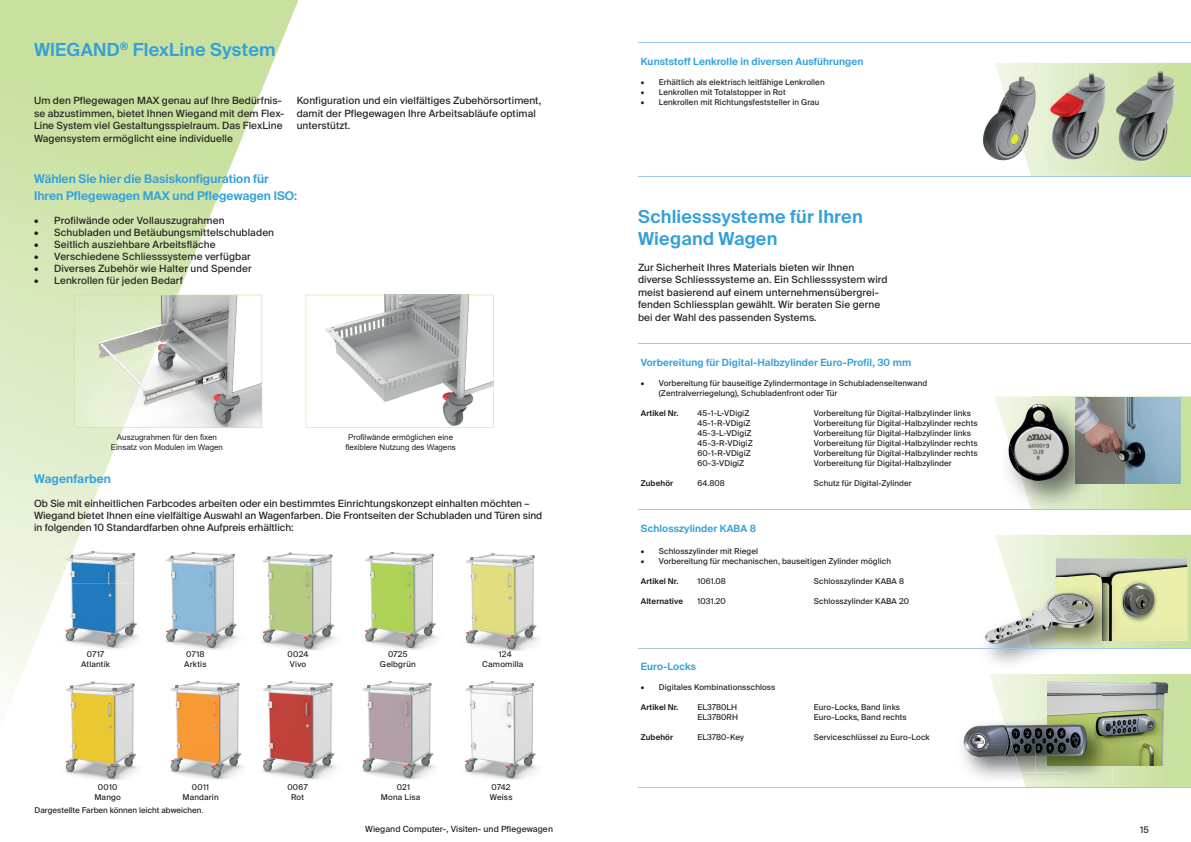
<style>
.page{position:relative;width:1191px;height:842px;background:#fff}
.page>*{position:absolute;margin:0;border:0;box-sizing:border-box;transform-origin:0 0}
.t1{font:600 18px/22px "Suisse Intl";letter-spacing:.01em;color:#34a0d9}
.t2{font:600 12px/16.8px "Suisse Intl";color:#34a0d9}
.t3{font:10px/12.6px "Suisse Intl";letter-spacing:.01em;color:#231f20}
.t4{font:600 10px "Suisse Intl";letter-spacing:.01em;color:#34a0d9}
.t5{font:9px "Suisse Intl";color:#231f20}
.t6{font:8.5px "Suisse Intl";letter-spacing:.01em;color:#231f20}
.t7{font:8px/9.6px "Suisse Intl";letter-spacing:.01em;color:#231f20}
.t8{font:8px/9.6px "Arial";color:#231f20;text-align:center}
.t9{font:600 8px "Suisse Intl";letter-spacing:.01em;color:#231f20}
.s1{font-family:"Arial"}
</style>
<div class="page">
<svg style="left:0;top:0;width:298px;height:695px"></svg>
<img style="left:55px;top:680px;width:88px;height:100px">
<img style="left:73px;top:550px;width:70px;height:33px">
<img style="left:55px;top:583px;width:88px;height:67px">
<img style="left:55px;top:550px;width:18px;height:44px">
<img style="left:464px;top:681px;width:74px;height:99px">
<img style="left:465px;top:553px;width:74px;height:97px">
<img style="left:254px;top:680px;width:83px;height:100px">
<img style="left:253px;top:550px;width:83px;height:100px">
<img style="left:161px;top:680px;width:87px;height:100px">
<img style="left:157px;top:550px;width:88px;height:100px">
<img style="left:362px;top:681px;width:73px;height:99px">
<img style="left:364px;top:552px;width:74px;height:98px">
<svg style="left:306px;top:295px;width:188px;height:133px"></svg>
<svg style="left:74px;top:295px;width:188px;height:133px"></svg>
<svg style="left:994px;top:396px;width:197px;height:114px"></svg>
<img style="left:1001px;top:500px;width:27px;height:10px">
<img style="left:1028px;top:397px;width:71px;height:113px">
<img style="left:994px;top:416px;width:7px;height:27px">
<img style="left:994px;top:443px;width:7px;height:57px">
<img style="left:994px;top:396px;width:102px;height:20px">
<img style="left:1001px;top:465px;width:16px;height:35px">
<img style="left:1032px;top:397px;width:64px;height:103px">
<img style="left:1001px;top:397px;width:31px;height:68px">
<img style="left:1017px;top:465px;width:15px;height:35px">
<svg style="left:995px;top:535px;width:196px;height:113px"></svg>
<img style="left:1075px;top:398px;width:105px;height:85px">
<img style="left:1055px;top:558px;width:132px;height:83px">
<img style="left:1107px;top:586px;width:14px;height:62px">
<img style="left:995px;top:578px;width:13px;height:8px">
<img style="left:1008px;top:578px;width:99px;height:8px">
<img style="left:982px;top:586px;width:125px;height:64px">
<img style="left:1055px;top:586px;width:52px;height:55px">
<svg style="left:989px;top:674px;width:202px;height:113px"></svg>
<img style="left:1108px;top:706px;width:62px;height:30px">
<img style="left:1112px;top:736px;width:58px;height:29px">
<img style="left:973px;top:772px;width:48px;height:11px">
<img style="left:1021px;top:765px;width:91px;height:18px">
<img style="left:1047px;top:717px;width:65px;height:48px">
<img style="left:989px;top:694px;width:6px;height:23px">
<img style="left:995px;top:694px;width:106px;height:23px">
<img style="left:963px;top:717px;width:40px;height:28px">
<img style="left:963px;top:745px;width:49px;height:27px">
<img style="left:1003px;top:717px;width:44px;height:28px">
<img style="left:1012px;top:745px;width:56px;height:27px">
<img style="left:1068px;top:765px;width:33px;height:7px">
<svg style="left:995px;top:63px;width:196px;height:113px"></svg>
<img style="left:1039px;top:64px;width:76px;height:110px">
<img style="left:1110px;top:66px;width:77px;height:101px">
<img style="left:983px;top:73px;width:15px;height:93px">
<img style="left:998px;top:73px;width:46px;height:93px">
<hr style="left:638px;top:343px;width:354px;height:1px;background:#a1c8ea">
<hr style="left:992px;top:343px;width:199px;height:1px;background:#a1c8ea">
<hr style="left:638px;top:510px;width:354px;height:1px;background:#a1c8ea">
<hr style="left:992px;top:510px;width:199px;height:1px;background:#a1c8ea">
<hr style="left:638px;top:648px;width:354px;height:1px;background:#a1c8ea">
<hr style="left:992px;top:648px;width:199px;height:1px;background:#a1c8ea">
<hr style="left:638px;top:787px;width:354px;height:1px;background:#a1c8ea">
<hr style="left:992px;top:787px;width:199px;height:1px;background:#a1c8ea">
<hr style="left:638px;top:43px;width:354px;height:1px;background:#a1c8ea">
<hr style="left:992px;top:43px;width:199px;height:1px;background:#a1c8ea">
<hr style="left:638px;top:176px;width:354px;height:1px;background:#a1c8ea">
<hr style="left:992px;top:176px;width:199px;height:1px;background:#a1c8ea">
<h1 class="t1" style="left:34px;top:39px;width:243px">WIEGAND<sup>®</sup> FlexLine System</h1>
<p class="t3" style="left:34px;top:94px;width:252px">Um den Pflegewagen MAX genau auf Ihre Bedürfnis&shy;se abzustimmen, bietet Ihnen Wiegand mit dem Flex-Line System viel Gestaltungsspielraum. Das FlexLine Wagensystem ermöglicht eine individuelle</p>
<p class="t3" style="left:297px;top:94px;width:246px">Konfiguration und ein vielfältiges Zubehörsortiment, damit der Pflegewagen Ihre Arbeitsabläufe optimal unterstützt.</p>
<h2 class="t2" style="left:34px;top:170px;width:264px">Wählen Sie hier die Basiskonfiguration für<br>Ihren Pflegewagen MAX und Pflegewagen ISO:</h2>
<p class="t3" style="left:34px;top:214px;width:192px">• Profilwände oder Vollauszugrahmen</p>
<p class="t3" style="left:34px;top:226px;width:241px">• Schubladen und Betäubungsmittelschubladen</p>
<p class="t3" style="left:34px;top:238px;width:183px">• Seitlich ausziehbare Arbeitsfläche</p>
<p class="t3" style="left:34px;top:250px;width:218px">• Verschiedene Schliesssysteme verfügbar</p>
<p class="t3" style="left:34px;top:262px;width:219px">• Diverses Zubehör wie Halter und Spender</p>
<p class="t3" style="left:34px;top:274px;width:150px">• Lenkrollen für jeden Bedarf</p>
<p class="t8" style="left:111px;top:433px;width:114px">Auszugrahmen für den fixen<br>Einsatz von Modulen im Wagen</p>
<p class="t8" style="left:345px;top:433px;width:112px">Profilwände ermöglichen eine flexiblere Nutzung des Wagens</p>
<h2 class="t2" style="left:34px;top:471px;width:78px">Wagenfarben</h2>
<p class="t3" style="left:34px;top:498px;width:510px;line-height:12px">Ob Sie mit einheitlichen Farbcodes arbeiten oder ein bestimmtes Einrichtungskonzept einhalten möchten –<br>Wiegand bietet Ihnen eine vielfältige Auswahl an Wagenfarben. Die Frontseiten der Schubladen und Türen sind in folgenden 10 Standardfarben ohne Aufpreis erhältlich:</p>
<p class="t7" style="left:81px;top:649px;width:30px;text-align:center">0717<br>Atlantik</p>
<p class="t7" style="left:184px;top:649px;width:24px">0718<br>Arktis</p>
<p class="t7" style="left:288px;top:649px;width:22px">0024<br>Vivo</p>
<p class="t7" style="left:380px;top:649px;width:37px;text-align:center">0725<br>Gelbgrün</p>
<p class="t7" style="left:482px;top:649px;width:43px;text-indent:17px">124<br>Camomilla</p>
<p class="t7" style="left:94px;top:782px;width:28px;text-align:center">0010<br>Mango</p>
<p class="t7" style="left:182px;top:782px;width:38px;text-align:center">0011<br>Mandarin</p>
<p class="t7" style="left:287px;top:782px;width:22px;text-align:center">0067<br>Rot</p>
<p class="t7" style="left:381px;top:782px;width:41px;text-indent:16px">021<br>Mona Lisa</p>
<p class="t7" style="left:489px;top:782px;width:24px">0742<br>Weiss</p>
<p class="t7" style="left:35px;top:805px;width:171px">Dargestellte Farben können leicht abweichen<span class="s1">.</span></p>
<p class="t4" style="left:641px;top:55px;width:224px">Kunststoff Lenkrolle in diversen Ausführungen</p>
<p class="t7" style="left:641px;top:77px;width:185px">• Erhältlich als elektrisch leitfähige Lenkrollen</p>
<p class="t7" style="left:641px;top:87px;width:146px">• Lenkrollen mit Totalstopper in Rot</p>
<p class="t7" style="left:641px;top:97px;width:180px">• Lenkrollen mit Richtungsfeststeller in Grau</p>
<h1 class="t1" style="left:638px;top:206px;width:226px">Schliesssysteme für Ihren<br>Wiegand Wagen</h1>
<p class="t3" style="left:638px;top:261px;width:251px">Zur Sicherheit Ihres Materials bieten wir Ihnen diverse Schliesssysteme an. Ein Schliesssystem wird meist basierend auf einem unternehmensübergrei&shy;fenden Schliessplan gewählt. Wir beraten Sie gerne bei der Wahl des passenden Systems.</p>
<p class="t4" style="left:641px;top:356px;width:272px">Vorbereitung für Digital-Halbzylinder Euro-Profil, 30 mm</p>
<p class="t7" style="left:659px;top:378px;width:270px;line-height:10px;text-indent:-18px">• Vorbereitung für bauseitige Zylindermontage in Schubladenseitenwand (Zentralverriegelung), Schubladenfront oder Tür</p>
<p class="t9" style="left:641px;top:408px;width:39px">Artikel Nr.</p>
<p class="t7" style="left:697px;top:408px;width:53px">45-1-L-VDigiZ</p>
<p class="t7" style="left:814px;top:408px;width:159px">Vorbereitung für Digital-Halbzylinder links</p>
<p class="t7" style="left:697px;top:418px;width:54px">45-1-R-VDigiZ</p>
<p class="t7" style="left:814px;top:418px;width:165px">Vorbereitung für Digital-Halbzylinder rechts</p>
<p class="t7" style="left:697px;top:428px;width:55px">45-3-L-VDigiZ</p>
<p class="t7" style="left:814px;top:428px;width:159px">Vorbereitung für Digital-Halbzylinder links</p>
<p class="t7" style="left:697px;top:438px;width:57px">45-3-R-VDigiZ</p>
<p class="t7" style="left:814px;top:438px;width:165px">Vorbereitung für Digital-Halbzylinder rechts</p>
<p class="t7" style="left:697px;top:448px;width:55px">60-1-R-VDigiZ</p>
<p class="t7" style="left:814px;top:448px;width:165px">Vorbereitung für Digital-Halbzylinder rechts</p>
<p class="t7" style="left:697px;top:458px;width:48px">60-3-VDigiZ</p>
<p class="t7" style="left:814px;top:458px;width:139px">Vorbereitung für Digital-Halbzylinder</p>
<p class="t9" style="left:641px;top:478px;width:34px">Zubehör</p>
<p class="t7" style="left:697px;top:478px;width:29px">64.808</p>
<p class="t7" style="left:814px;top:478px;width:99px">Schutz für Digital-Zylinder</p>
<p class="t4" style="left:641px;top:522px;width:117px">Schlosszylinder KABA 8</p>
<p class="t7" style="left:641px;top:547px;width:119px">• Schlosszylinder mit Riegel</p>
<p class="t7" style="left:641px;top:557px;width:252px">• Vorbereitung für mechanischen, bauseitigen Zylinder möglich</p>
<p class="t9" style="left:641px;top:577px;width:39px">Artikel Nr.</p>
<p class="t7" style="left:697px;top:577px;width:30px">1061.08</p>
<p class="t7" style="left:814px;top:577px;width:92px">Schlosszylinder KABA 8</p>
<p class="t9" style="left:641px;top:597px;width:44px">Alternative</p>
<p class="t7" style="left:697px;top:597px;width:30px">1031.20</p>
<p class="t7" style="left:814px;top:597px;width:97px">Schlosszylinder KABA 20</p>
<p class="t4" style="left:641px;top:661px;width:57px">Euro-Locks</p>
<p class="t7" style="left:641px;top:683px;width:136px">• Digitales Kombinationsschloss</p>
<p class="t9" style="left:641px;top:703px;width:39px">Artikel Nr.</p>
<p class="t7" style="left:697px;top:703px;width:41px">EL3780LH</p>
<p class="t7" style="left:814px;top:703px;width:88px">Euro-Locks, Band links</p>
<p class="t7" style="left:697px;top:713px;width:42px">EL3780RH</p>
<p class="t7" style="left:814px;top:713px;width:94px">Euro-Locks, Band rechts</p>
<p class="t9" style="left:641px;top:733px;width:34px">Zubehör</p>
<p class="t7" style="left:697px;top:733px;width:48px">EL3780-Key</p>
<p class="t7" style="left:814px;top:733px;width:117px">Serviceschlüssel zu Euro-Lock</p>
<p class="t6" style="left:365px;top:824px;width:189px">Wiegand Computer-, Visiten- und Pflegewagen</p>
<p class="t5" style="left:1140px;top:824px;width:10px">15</p>
</div>
